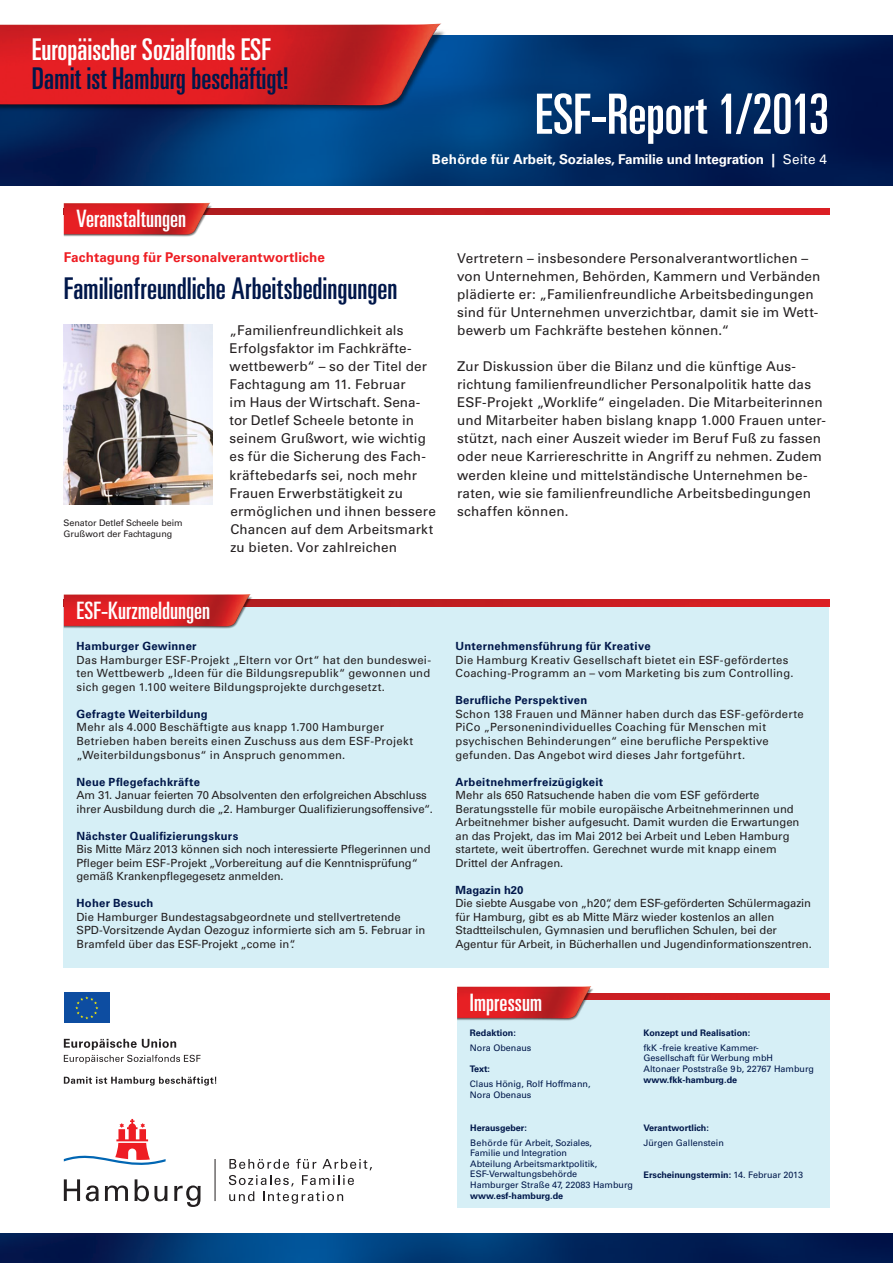
<style>
.page{position:relative;width:893px;height:1263px;background:#fff}
.page>*{position:absolute;margin:0;border:0;box-sizing:border-box;transform-origin:0 0}
.t1{font:ultra-condensed 55.5px "Univers LT Std";letter-spacing:-.005em;color:#fff}
.t2{font:ultra-condensed 30px "Univers LT Std";color:#00174a}
.t3{font:ultra-condensed 30px "Univers LT Std";color:#fff}
.t4{font:ultra-condensed 24px "Univers LT Std";color:#fff}
.t5{font:13.5px/18.1px "Univers LT Std";letter-spacing:.01em;color:#231f20}
.t6{font:700 13.5px "Univers LT Std";letter-spacing:-.01em;color:#fff}
.t7{font:700 13.5px "Univers LT Std";letter-spacing:.005em;color:#ee1d23}
.t8{font:11.25px/13.5px "Univers LT Std";color:#231f20}
.t9{font:11.25px/13.5px "Univers LT Std";letter-spacing:.02em;color:#231f20}
.t10{font:700 11.25px "Univers LT Std";letter-spacing:.025em;color:#00174a}
.t11{font:700 11.25px "Univers LT Std";color:#00174a}
.t12{font:9px/10.6px "Univers LT Std";color:#00174a}
.t13{font:700 9px "Univers LT Std";color:#00174a}
.t14{font:9px/10.8px "Univers LT Std";letter-spacing:-.005em;color:#231f20}
.s1{font-weight:400}
</style>
<div class="page">
<div style="left:64px;top:606px;width:765px;height:361px;background:#d6eff6"></div>
<img style="left:0;top:35px;width:893px;height:151px">
<img style="left:0;top:24px;width:472px;height:90px">
<img style="left:0;top:1233px;width:893px;height:30px">
<img style="left:239px;top:208px;width:590px;height:7px">
<img style="left:64px;top:203px;width:175px;height:34px">
<div style="left:457px;top:996px;width:372px;height:212px;background:#d6eff6"></div>
<img style="left:594px;top:993px;width:235px;height:7px">
<img style="left:457px;top:986px;width:137px;height:35px">
<svg style="left:229px;top:1159px;width:143px;height:45px"></svg>
<hr style="left:215px;top:1159px;width:1px;height:42px;background:#231f20">
<svg style="left:64px;top:1119px;width:102px;height:46px"></svg>
<svg style="left:64px;top:1179px;width:16px;height:22px"></svg>
<svg style="left:86px;top:1185px;width:13px;height:16px"></svg>
<svg style="left:105px;top:1185px;width:23px;height:16px"></svg>
<svg style="left:134px;top:1179px;width:33px;height:22px"></svg>
<svg style="left:174px;top:1185px;width:27px;height:22px"></svg>
<svg style="left:64px;top:1076px;width:152px;height:9px"></svg>
<svg style="left:64px;top:1039px;width:137px;height:25px"></svg>
<svg style="left:64px;top:992px;width:46px;height:1px"></svg>
<div style="left:64px;top:993px;width:46px;height:30px;background:#0d4da1"></div>
<svg style="left:75px;top:996px;width:23px;height:23px"></svg>
<img style="left:257px;top:600px;width:572px;height:6px">
<img style="left:64px;top:594px;width:193px;height:35px">
<img style="left:64px;top:325px;width:149px;height:180px">
<h2 class="t3" style="left:32px;top:32px;width:240px">Europäischer Sozialfonds ESF</h2>
<h2 class="t2" style="left:32px;top:61px;width:259px">Damit ist Hamburg beschäftigt!</h2>
<h3 class="t4" style="left:77px;top:205px;width:111px">Veranstaltungen</h3>
<h1 class="t1" style="left:535px;top:82px;width:296px">ESF-Report 1/2013</h1>
<p class="t6" style="left:432px;top:152px;width:397px">Behörde für Arbeit, Soziales, Familie und Integration | <span class="s1">Seite 4</span></p>
<p class="t7" style="left:64px;top:249px;width:263px">Fachtagung für Personalverantwortliche</p>
<h2 class="t2" style="left:64px;top:271px;width:335px">Familienfreundliche Arbeitsbedingungen</h2>
<p class="t14" style="left:64px;top:517px;width:121px">Senator Detlef Scheele beim<br>Grußwort der Fachtagung</p>
<p class="t5" style="left:230px;top:321px;width:208px">„Familienfreundlichkeit als<br>Erfolgsfaktor im Fachkräfte&shy;wettbewerb“ – so der Titel der<br>Fachtagung am 11. Februar<br>im Haus der Wirtschaft. Sena&shy;tor Detlef Scheele betonte in seinem Grußwort, wie wichtig es für die Sicherung des Fach&shy;kräftebedarfs sei, noch mehr<br>Frauen Erwerbstätigkeit zu ermöglichen und ihnen bessere<br>Chancen auf dem Arbeitsmarkt zu bieten. Vor zahlreichen</p>
<h3 class="t4" style="left:77px;top:596px;width:135px">ESF-Kurzmeldungen</h3>
<p class="t10" style="left:77px;top:640px;width:122px">Hamburger Gewinner</p>
<p class="t8" style="left:77px;top:653px;width:356px;text-align:justify">Das Hamburger ESF-Projekt „Eltern vor Ort“ hat den bundeswei&shy;ten Wettbewerb „Ideen für die Bildungsrepublik“ gewonnen und sich gegen 1.100 weitere Bildungsprojekte durchgesetzt.</p>
<p class="t10" style="left:77px;top:707px;width:133px">Gefragte Weiterbildung</p>
<p class="t9" style="left:77px;top:721px;width:338px">Mehr als 4.000 Beschäftigte aus knapp 1.700 Hamburger<br>Betrieben haben bereits einen Zuschuss aus dem ESF-Projekt „Weiterbildungsbonus“ in Anspruch genommen.</p>
<p class="t10" style="left:77px;top:775px;width:125px">Neue Pflegefachkräfte</p>
<p class="t8" style="left:77px;top:788px;width:358px">Am 31. Januar feierten 70 Absolventen den erfolgreichen Abschluss ihrer Ausbildung durch die „2. Hamburger Qualifizierungsoffensive“.</p>
<p class="t10" style="left:77px;top:829px;width:163px">Nächster Qualifizierungskurs</p>
<p class="t8" style="left:77px;top:842px;width:356px">Bis Mitte März 2013 können sich noch interessierte Pflegerinnen und<br>Pfleger beim ESF-Projekt „Vorbereitung auf die Kenntnisprüfung“ gemäß Krankenpflegegesetz anmelden.</p>
<p class="t10" style="left:77px;top:896px;width:78px">Hoher Besuch</p>
<p class="t8" style="left:77px;top:910px;width:350px">Die Hamburger Bundestagsabgeordnete und stellvertretende<br>SPD-Vorsitzende Aydan Oezoguz informierte sich am 5. Februar in<br>Bramfeld über das ESF-Projekt „come in“.</p>
<p class="t5" style="left:457px;top:249px;width:365px">Vertretern – insbesondere Personalverantwortlichen – von Unternehmen, Behörden, Kammern und Verbänden plädierte er: „Familienfreundliche Arbeitsbedingungen sind für Unternehmen unverzichtbar, damit sie im Wett&shy;bewerb um Fachkräfte bestehen können.“</p>
<p class="t5" style="left:457px;top:357px;width:370px">Zur Diskussion über die Bilanz und die künftige Aus&shy;richtung familienfreundlicher Personalpolitik hatte das ESF-Projekt „Worklife“ eingeladen. Die Mitarbeiterinnen und Mitarbeiter haben bislang knapp 1.000 Frauen unter&shy;stützt, nach einer Auszeit wieder im Beruf Fuß zu fassen oder neue Karriereschritte in Angriff zu nehmen. Zudem werden kleine und mittelständische Unternehmen be&shy;raten, wie sie familienfreundliche Arbeitsbedingungen schaffen können.</p>
<p class="t10" style="left:455px;top:640px;width:197px">Unternehmensführung für Kreative</p>
<p class="t9" style="left:455px;top:653px;width:340px">Die Hamburg Kreativ Gesellschaft bietet ein ESF-gefördertes<br>Coaching-Programm an – vom Marketing bis zum Controlling.</p>
<p class="t10" style="left:455px;top:694px;width:133px">Berufliche Perspektiven</p>
<p class="t9" style="left:455px;top:707px;width:350px">Schon 138 Frauen und Männer haben durch das ESF-geförderte PiCo „Personenindividuelles Coaching für Menschen mit psychischen Behinderungen“ eine berufliche Perspektive gefunden. Das Angebot wird dieses Jahr fortgeführt.</p>
<p class="t10" style="left:455px;top:775px;width:149px">Arbeitnehmerfreizügigkeit</p>
<p class="t8" style="left:455px;top:788px;width:345px">Mehr als 650 Ratsuchende haben die vom ESF geförderte Beratungsstelle für mobile europäische Arbeitnehmerinnen und Arbeitnehmer bisher aufgesucht. Damit wurden die Erwartungen an das Projekt, das im Mai 2012 bei Arbeit und Leben Hamburg startete, weit übertroffen. Gerechnet wurde mit knapp einem Drittel der Anfragen.</p>
<p class="t11" style="left:455px;top:883px;width:69px">Magazin h20</p>
<p class="t8" style="left:455px;top:896px;width:358px">Die siebte Ausgabe von „h20“, dem ESF-geförderten Schülermagazin für Hamburg, gibt es ab Mitte März wieder kostenlos an allen Stadtteilschulen, Gymnasien und beruflichen Schulen, bei der Agentur für Arbeit, in Bücherhallen und Jugendinformationszentren.</p>
<h3 class="t4" style="left:470px;top:989px;width:74px">Impressum</h3>
<p class="t13" style="left:470px;top:1027px;width:48px">Redaktion:</p>
<p class="t12" style="left:470px;top:1042px;width:63px">Nora Obenaus</p>
<p class="t13" style="left:470px;top:1064px;width:22px">Text:</p>
<p class="t12" style="left:470px;top:1079px;width:122px">Claus Hönig, Rolf Hoffmann,<br>Nora Obenaus</p>
<p class="t13" style="left:470px;top:1122px;width:58px">Herausgeber:</p>
<p class="t12" style="left:470px;top:1137px;width:164px">Behörde für Arbeit, Soziales,<br>Familie und Integration<br>Abteilung Arbeitsmarktpolitik,<br>ESF-Verwaltungsbehörde<br>Hamburger Straße 47, 22083 Hamburg</p>
<p class="t13" style="left:470px;top:1190px;width:95px">www.esf-hamburg.de</p>
<p class="t13" style="left:644px;top:1027px;width:108px">Konzept und Realisation:</p>
<p class="t12" style="left:644px;top:1042px;width:172px">fkK -freie kreative Kammer-<br>Gesellschaft für Werbung mbH<br>Altonaer Poststraße 9b, 22767 Hamburg</p>
<p class="t13" style="left:644px;top:1075px;width:95px">www.fkk-hamburg.de</p>
<p class="t13" style="left:643px;top:1122px;width:67px">Verantwortlich:</p>
<p class="t12" style="left:643px;top:1137px;width:82px">Jürgen Gallenstein</p>
<p class="t13" style="left:643px;top:1170px;width:161px">Erscheinungstermin: <span class="s1">14. Februar 2013</span></p>
</div>
